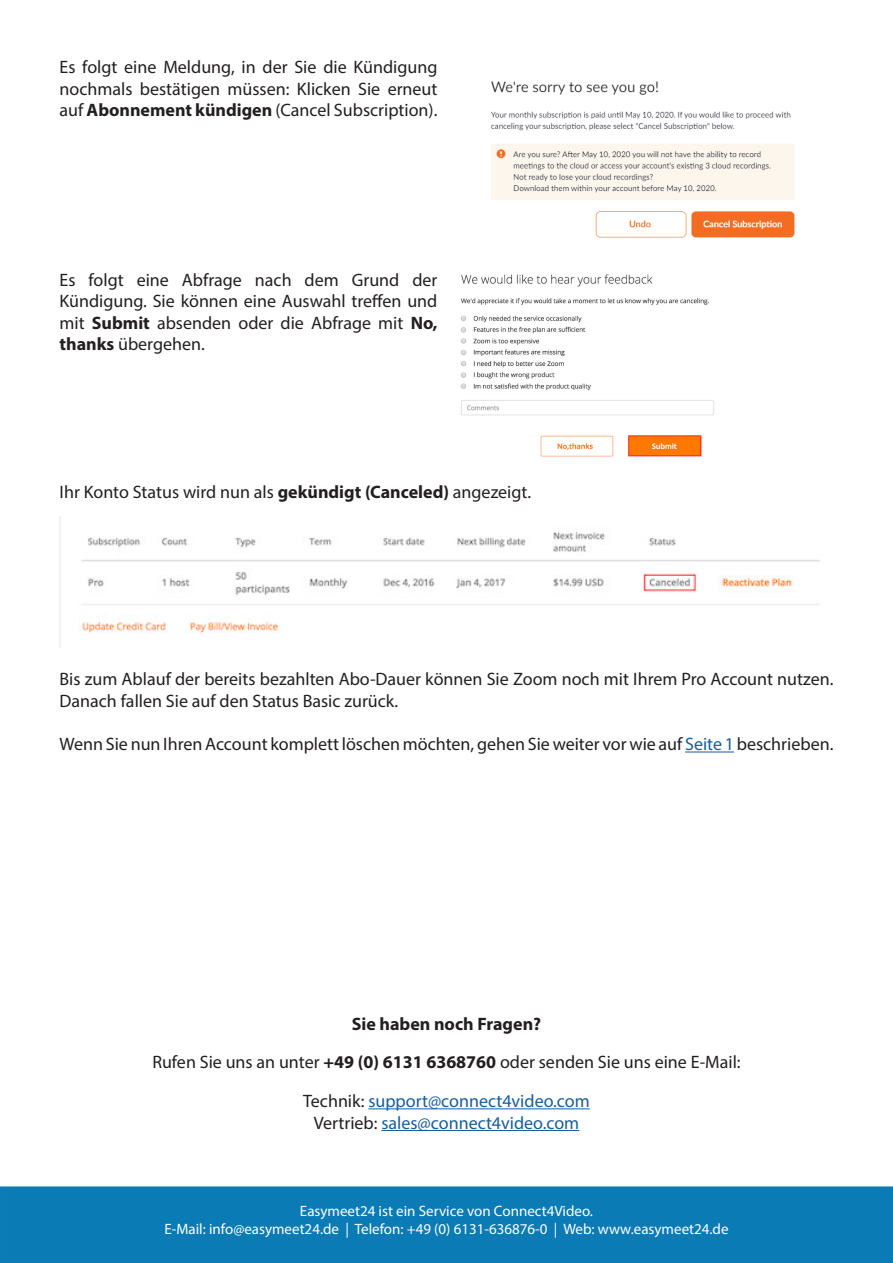
<style>
.page{position:relative;width:893px;height:1263px;background:#fff}
.page>*{position:absolute;margin:0;border:0;box-sizing:border-box;transform-origin:0 0}
.t1{font:18px/21.6px "Myriad Pro";color:#231f20;text-align:justify}
.t2{font:18px/21.6px "Myriad Pro";color:#175d9e;text-align:center}
.t3{font:700 18px "Myriad Pro";color:#231f20}
.t4{font:15px/18px "Myriad Pro";color:#fff;text-align:center}
.s1{font-weight:700}
.s2{color:#175d9e}
.s3{color:#231f20}
</style>
<div class="page">
<div style="left:1px;top:1187px;width:891px;height:75px;background:#0b7bb5"></div>
<div style="left:0;top:1186px;width:893px;height:77px;border:2px solid #0b7cb7"></div>
<hr style="left:368px;top:1108px;width:222px;height:1px;background:#175d9e">
<hr style="left:381px;top:1130px;width:198px;height:1px;background:#175d9e">
<img style="left:491px;top:81px;width:304px;height:157px">
<img style="left:460px;top:274px;width:254px;height:183px">
<img style="left:60px;top:517px;width:760px;height:130px">
<hr style="left:685px;top:751px;width:49px;height:1px;background:#175d9e">
<p class="t1" style="left:60px;top:56px;width:379px">Es folgt eine Meldung, in der Sie die Kündigung nochmals bestätigen müssen: Klicken Sie erneut auf <span class="s1">Abonnement kündigen</span> (Cancel Subscription).</p>
<p class="t1" style="left:60px;top:269px;width:379px">Es folgt eine Abfrage nach dem Grund der Kündigung. Sie können eine Auswahl treffen und mit <span class="s1">Submit</span> absenden oder die Abfrage mit <span class="s1">No, thanks</span> übergehen.</p>
<p class="t1" style="left:60px;top:481px;width:473px">Ihr Konto Status wird nun als <span class="s1">gekündigt (Canceled)</span> angezeigt.</p>
<p class="t1" style="left:60px;top:668px;width:775px">Bis zum Ablauf der bereits bezahlten Abo-Dauer können Sie Zoom noch mit Ihrem Pro Account nutzen.<br>Danach fallen Sie auf den Status Basic zurück.</p>
<p class="t1" style="left:60px;top:733px;width:775px">Wenn Sie nun Ihren Account komplett löschen möchten, gehen Sie weiter vor wie auf <span class="s2">Seite 1</span> beschrieben.</p>
<p class="t3" style="left:352px;top:1012px;width:191px">Sie haben noch Fragen?</p>
<p class="t1" style="left:152px;top:1051px;width:590px">Rufen Sie uns an unter <span class="s1">+49 (0) 6131 6368760</span> oder senden Sie uns eine E-Mail:</p>
<p class="t2" style="left:303px;top:1090px;width:288px"><span class="s3">Technik:</span> support@connect4video.com<br><span class="s3">Vertrieb:</span> sales@connect4video.com</p>
<p class="t4" style="left:164px;top:1202px;width:566px">Easymeet24 ist ein Service von Connect4Video.<br>E-Mail: info@easymeet24.de | Telefon: +49 (0) 6131-636876-0 | Web: www.easymeet24.de</p>
</div>
